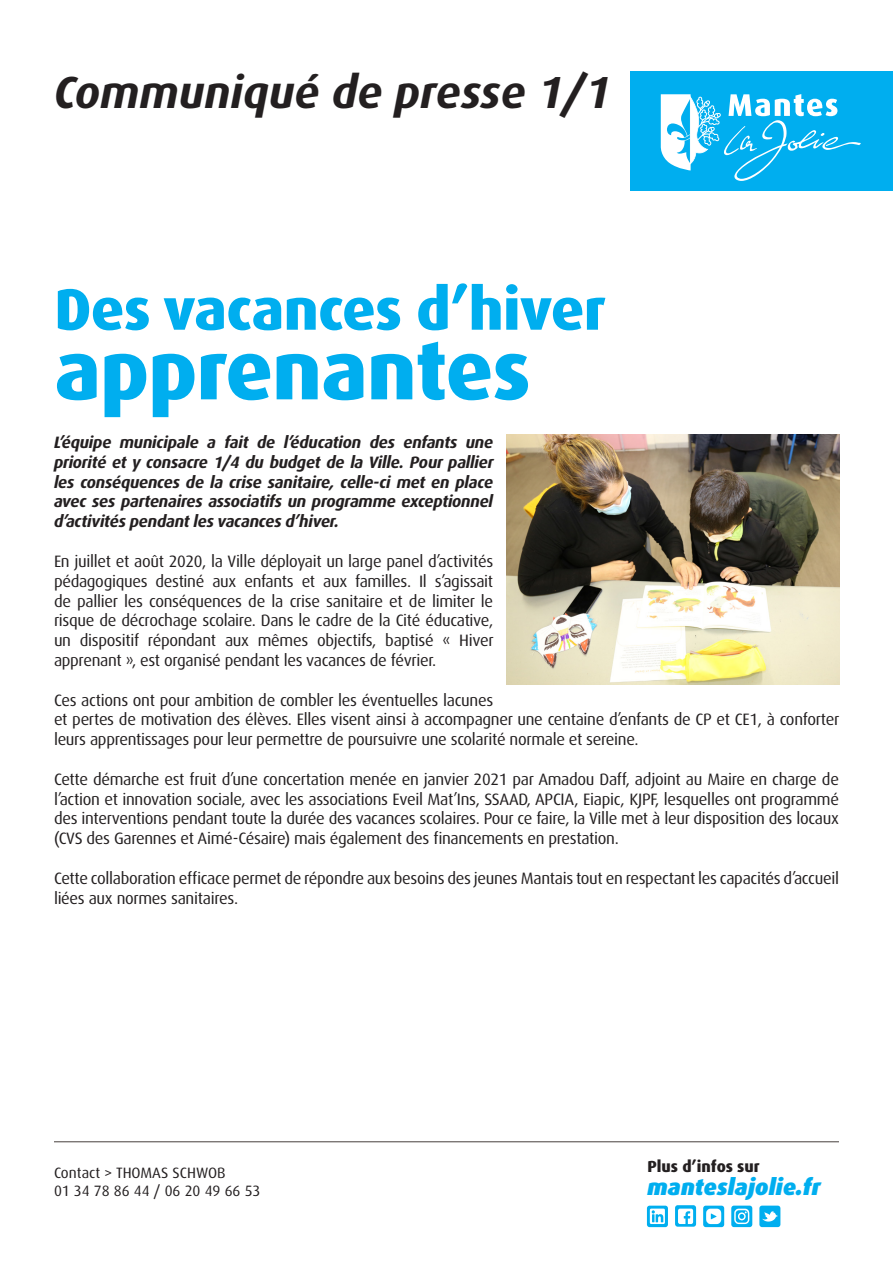
<style>
.page{position:relative;width:893px;height:1263px;background:#fff}
.page>*{position:absolute;margin:0;border:0;box-sizing:border-box;transform-origin:0 0}
.t1{font:800 82.8px "Dax";letter-spacing:-.01em;color:#00aeef}
.t2{font:800 58.35px "Dax";letter-spacing:-.01em;color:#00aeef}
.t3{font:italic 700 45px "Dax";color:#231f20}
.t4{font:italic 900 22.95px "Dax";color:#00aeef}
.t5{font:16.5px/19.8px "Dax";letter-spacing:-.02em;color:#231f20;text-align:justify}
.t6{font:italic 700 16.5px/19.8px "Dax";letter-spacing:-.02em;color:#231f20;text-align:justify}
.t7{font:800 16.05px "Dax";color:#231f20}
.t8{font:15px "Dax";color:#231f20}
</style>
<div class="page">
<div style="left:631px;top:71px;width:262px;height:120px;background:#00aeef"></div>
<svg style="left:661px;top:94px;width:200px;height:87px"></svg>
<svg style="left:703px;top:1205px;width:21px;height:22px"></svg>
<div style="left:675px;top:1205px;width:21px;height:22px;background:#00aeef;border-radius:3px"></div>
<svg style="left:678px;top:1208px;width:15px;height:16px"></svg>
<div style="left:647px;top:1205px;width:21px;height:22px;background:#00aeef;border-radius:3px"></div>
<svg style="left:650px;top:1208px;width:15px;height:16px"></svg>
<svg style="left:731px;top:1205px;width:21px;height:22px"></svg>
<div style="left:759px;top:1205px;width:21px;height:22px;background:#00aeef;border-radius:3px"></div>
<svg style="left:734px;top:1209px;width:15px;height:15px"></svg>
<svg style="left:762px;top:1211px;width:16px;height:10px"></svg>
<svg style="left:706px;top:1209px;width:15px;height:15px"></svg>
<hr style="left:54px;top:1141px;width:785px;height:1px;background:#463f3d">
<img style="left:506px;top:434px;width:334px;height:251px">
<p class="t3" style="left:54px;top:63px;width:558px">Communiqué de presse 1/1</p>
<p class="t2" style="left:54px;top:271px;width:553px">Des vacances d’hiver</p>
<p class="t1" style="left:54px;top:316px;width:478px">apprenantes</p>
<p class="t6" style="left:54px;top:432px;width:441px">L’équipe municipale a fait de l’éducation des enfants une priorité et y consacre 1/4 du budget de la Ville. Pour pallier les conséquences de la crise sanitaire, celle-ci met en place avec ses partenaires associatifs un programme exceptionnel d’activités pendant les vacances d’hiver.</p>
<p class="t5" style="left:54px;top:551px;width:441px">En juillet et août 2020, la Ville déployait un large panel d’activités pédagogiques destiné aux enfants et aux familles. Il s’agissait de pallier les conséquences de la crise sanitaire et de limiter le risque de décrochage scolaire. Dans le cadre de la Cité éducative, un dispositif répondant aux mêmes objectifs, baptisé « Hiver apprenant », est organisé pendant les vacances de février.</p>
<p class="t5" style="left:54px;top:689px;width:787px;text-align:left">Ces actions ont pour ambition de combler les éventuelles lacunes<br>et pertes de motivation des élèves. Elles visent ainsi à accompagner une centaine d’enfants de CP et CE1, à conforter leurs apprentissages pour leur permettre de poursuivre une scolarité normale et sereine.</p>
<p class="t5" style="left:54px;top:768px;width:786px">Cette démarche est fruit d’une concertation menée en janvier 2021 par Amadou Daff, adjoint au Maire en charge de l’action et innovation sociale, avec les associations Eveil Mat’Ins, SSAAD, APCIA, Eiapic, KJPF, lesquelles ont programmé des interventions pendant toute la durée des vacances scolaires. Pour ce faire, la Ville met à leur disposition des locaux (CVS des Garennes et Aimé-Césaire) mais également des financements en prestation.</p>
<p class="t5" style="left:54px;top:867px;width:786px">Cette collaboration efficace permet de répondre aux besoins des jeunes Mantais tout en respectant les capacités d’accueil liées aux normes sanitaires.</p>
<p class="t8" style="left:54px;top:1163px;width:173px">Contact &gt; THOMAS SCHWOB</p>
<p class="t8" style="left:54px;top:1181px;width:208px">01 34 78 86 44 / 06 20 49 66 53</p>
<p class="t7" style="left:647px;top:1156px;width:114px">Plus d’infos sur</p>
<h3 class="t4" style="left:647px;top:1172px;width:175px">manteslajolie.fr</h3>
</div>
